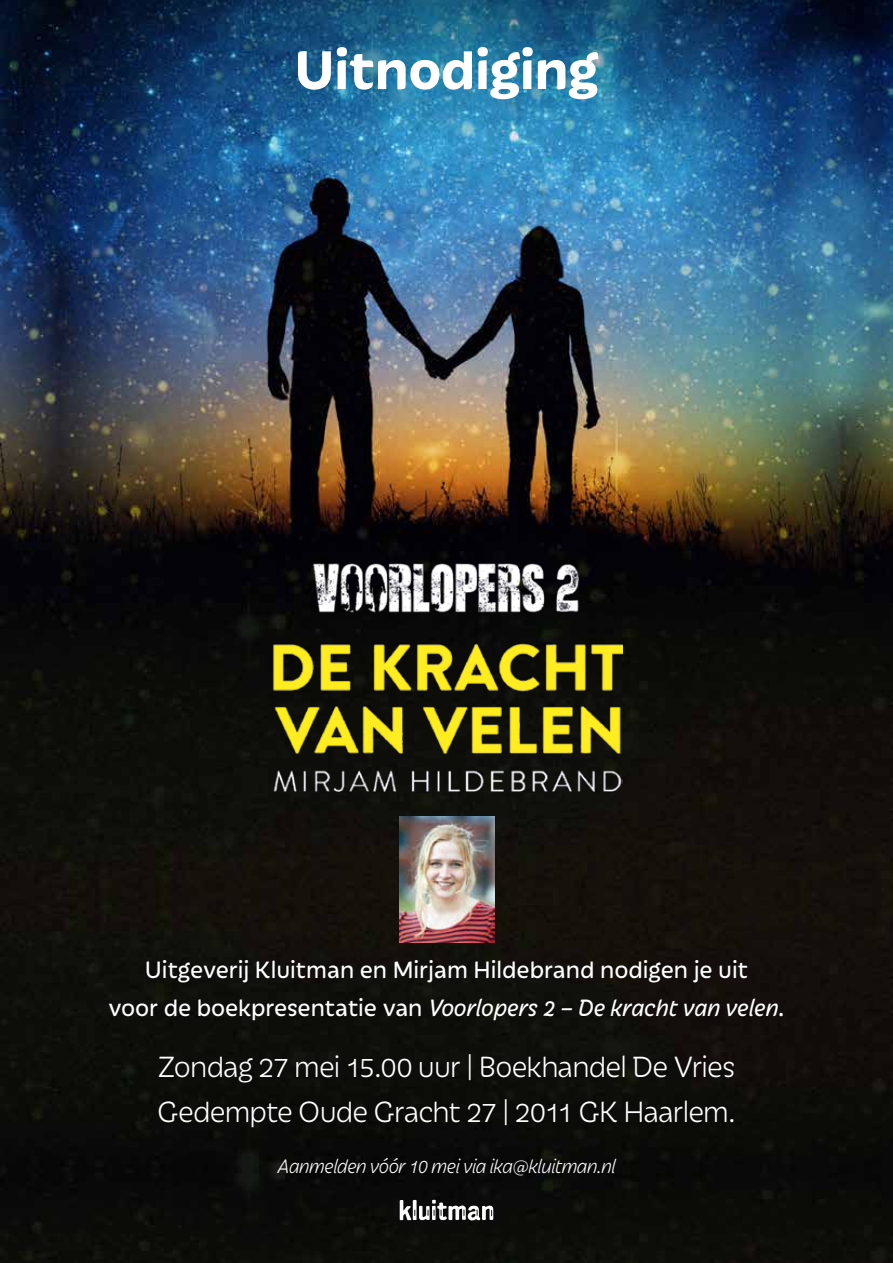
<style>
.page{position:relative;width:893px;height:1263px;background:#fff}
.page>*{position:absolute;margin:0;border:0;box-sizing:border-box;transform-origin:0 0}
.t1{font:700 58.5px "Iskra";color:#fff}
.t2{font:300 31.5px/45px "Iskra";letter-spacing:-.025em;color:#fff}
.t3{font:25.5px/37.5px "Iskra";color:#fff;text-align:center}
.t4{font:italic 300 21px "Iskra";letter-spacing:-.03em;color:#fff}
.s1{font-style:italic}
</style>
<div class="page">
<img style="left:0;top:0;width:893px;height:1263px">
<img style="left:400px;top:816px;width:94px;height:126px">
<svg style="left:400px;top:1200px;width:93px;height:21px"></svg>
<img style="left:270px;top:563px;width:352px;height:240px">
<h1 class="t1" style="left:294px;top:27px;width:305px">Uitnodiging</h1>
<p class="t3" style="left:108px;top:950px;width:678px">Uitgeverij Kluitman en Mirjam Hildebrand nodigen je uit<br>voor de boekpresentatie van <span class="s1">Voorlopers 2 – De kracht van velen.</span></p>
<p class="t2" style="left:157px;top:1043px;width:580px">Zondag 27 mei 15.00 uur | Boekhandel De Vries<br>Gedempte Oude Gracht 27 | 2011 GK Haarlem.</p>
<p class="t4" style="left:277px;top:1153px;width:340px">Aanmelden vóór 10 mei via ika@kluitman.nl</p>
</div>
